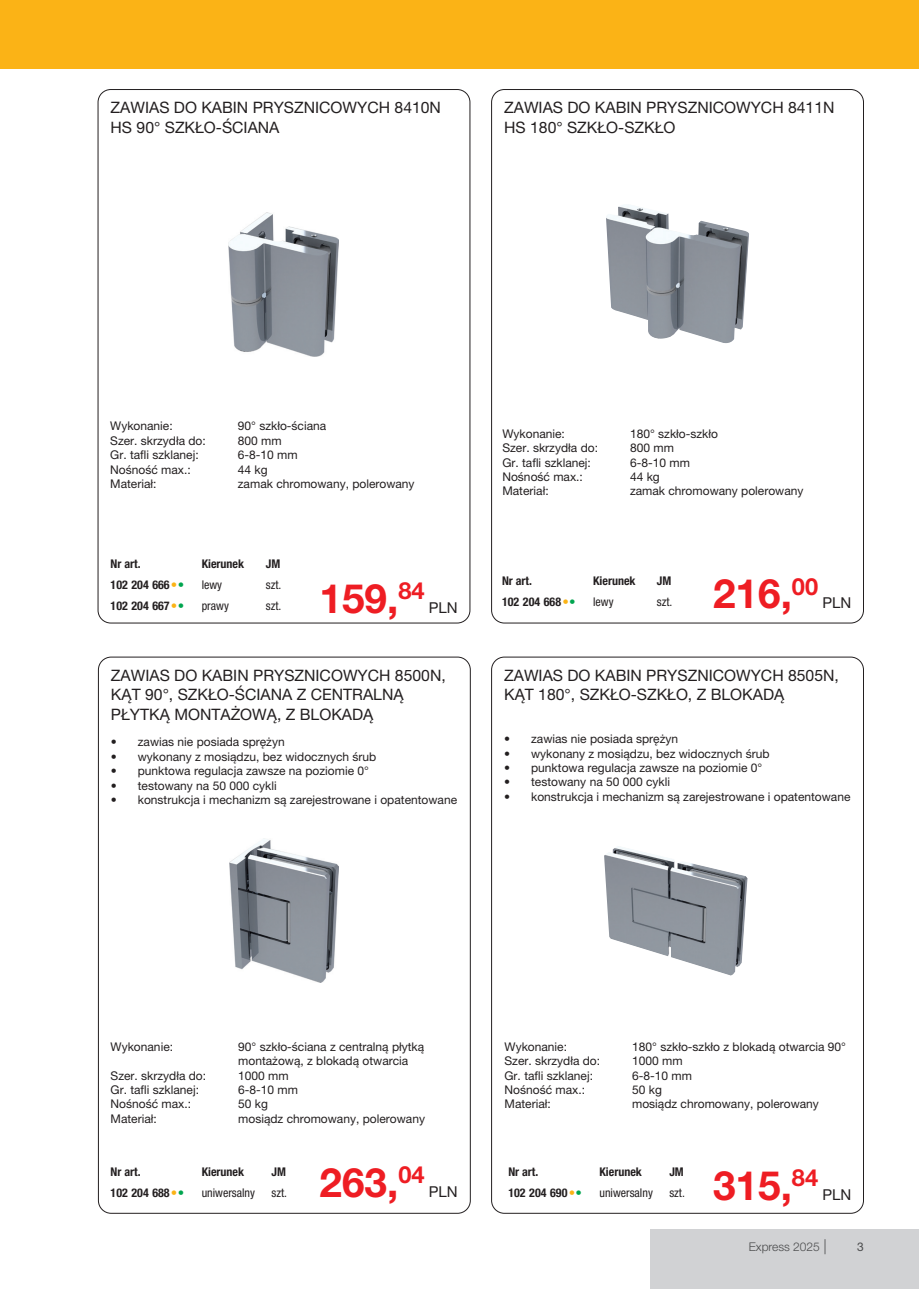
<style>
.page{position:relative;width:919px;height:1289px;background:#fff}
.page>*{position:absolute;margin:0;border:0;box-sizing:border-box;transform-origin:0 0}
.t1{font:700 40.5px "Helvetica Neue LT Pro";color:#ee1d23}
.t2{font:15.75px/19.5px "Helvetica Neue LT Pro";color:#231f20}
.t3{font:15px "Helvetica Neue LT Pro";color:#231f20}
.t4{font:12px/14.4px "Helvetica Neue LT Pro";color:#231f20}
.t5{font:700 condensed 12px "Helvetica Neue LT Pro";color:#231f20}
.t6{font:condensed 12px "Helvetica Neue LT Pro";color:#231f20}
.t7{font:300 12px "Helvetica Neue LT Pro";color:#4b4c4d}
.t8{font:12px "Helvetica Neue LT Pro";color:#4b4c4d}
.s1{font-size:15px}
</style>
<div class="page">
<div style="left:0;top:0;width:918px;height:68px;background:#fbb316"></div>
<div style="left:651px;top:1229px;width:267px;height:59px;background:#d1d2d4"></div>
<img style="left:228px;top:212px;width:111px;height:144px">
<img style="left:606px;top:205px;width:143px;height:138px">
<img style="left:229px;top:838px;width:110px;height:144px">
<img style="left:604px;top:846px;width:143px;height:129px">
<h2 class="t2" style="left:111px;top:98px;width:332px">ZAWIAS DO KABIN PRYSZNICOWYCH 8410N<br>HS 90° SZKŁO-ŚCIANA</h2>
<h2 class="t2" style="left:504px;top:98px;width:332px">ZAWIAS DO KABIN PRYSZNICOWYCH 8411N<br>HS 180° SZKŁO-SZKŁO</h2>
<p class="t4" style="left:110px;top:419px;width:64px">Wykonanie:</p>
<p class="t4" style="left:238px;top:419px;width:90px">90° szkło-ściana</p>
<p class="t4" style="left:110px;top:433px;width:97px">Szer. skrzydła do:</p>
<p class="t4" style="left:238px;top:433px;width:45px">800 mm</p>
<p class="t4" style="left:110px;top:447px;width:90px">Gr. tafli szklanej:</p>
<p class="t4" style="left:238px;top:447px;width:61px">6-8-10 mm</p>
<p class="t4" style="left:110px;top:462px;width:82px">Nośność max.:</p>
<p class="t4" style="left:238px;top:462px;width:31px">44 kg</p>
<p class="t4" style="left:110px;top:476px;width:48px">Materiał:</p>
<p class="t4" style="left:238px;top:476px;width:178px">zamak chromowany, polerowany</p>
<p class="t5" style="left:111px;top:557px;width:31px">Nr art.</p>
<p class="t5" style="left:202px;top:557px;width:44px">Kierunek</p>
<p class="t5" style="left:266px;top:557px;width:16px">JM</p>
<p class="t5" style="left:111px;top:578px;width:61px">102 204 666</p>
<p class="t6" style="left:202px;top:578px;width:22px">lewy</p>
<p class="t6" style="left:266px;top:578px;width:17px">szt.</p>
<p class="t5" style="left:111px;top:599px;width:61px">102 204 667</p>
<p class="t6" style="left:202px;top:599px;width:29px">prawy</p>
<p class="t6" style="left:266px;top:599px;width:17px">szt.</p>
<h1 class="t1" style="left:319px;top:573px;width:107px">159,<sup>84</sup></h1>
<p class="t3" style="left:429px;top:598px;width:30px">PLN</p>
<h2 class="t2" style="left:111px;top:665px;width:336px">ZAWIAS DO KABIN PRYSZNICOWYCH 8500N,<br>KĄT 90°, SZKŁO-ŚCIANA Z CENTRALNĄ<br>PŁYTKĄ MONTAŻOWĄ, Z BLOKADĄ</h2>
<p class="t4" style="left:111px;top:734px;width:175px">• zawias nie posiada sprężyn</p>
<p class="t4" style="left:111px;top:749px;width:267px">• wykonany z mosiądzu, bez widocznych śrub</p>
<p class="t4" style="left:111px;top:763px;width:259px">• punktowa regulacja zawsze na poziomie 0°</p>
<p class="t4" style="left:111px;top:778px;width:167px">• testowany na 50 000 cykli</p>
<p class="t4" style="left:111px;top:792px;width:348px">• konstrukcja i mechanizm są zarejestrowane i opatentowane</p>
<p class="t4" style="left:502px;top:426px;width:64px">Wykonanie:</p>
<p class="t4" style="left:630px;top:426px;width:89px">180° szkło-szkło</p>
<p class="t4" style="left:502px;top:440px;width:97px">Szer. skrzydła do:</p>
<p class="t4" style="left:630px;top:440px;width:45px">800 mm</p>
<p class="t4" style="left:502px;top:455px;width:90px">Gr. tafli szklanej:</p>
<p class="t4" style="left:630px;top:455px;width:61px">6-8-10 mm</p>
<p class="t4" style="left:502px;top:469px;width:82px">Nośność max.:</p>
<p class="t4" style="left:630px;top:469px;width:31px">44 kg</p>
<p class="t4" style="left:502px;top:483px;width:48px">Materiał:</p>
<p class="t4" style="left:630px;top:483px;width:175px">zamak chromowany polerowany</p>
<p class="t5" style="left:502px;top:573px;width:31px">Nr art.</p>
<p class="t5" style="left:593px;top:573px;width:44px">Kierunek</p>
<p class="t5" style="left:657px;top:573px;width:16px">JM</p>
<p class="t5" style="left:502px;top:594px;width:61px">102 204 668</p>
<p class="t6" style="left:593px;top:595px;width:22px">lewy</p>
<p class="t6" style="left:657px;top:595px;width:17px">szt.</p>
<h1 class="t1" style="left:713px;top:569px;width:107px">216,<sup>00</sup></h1>
<p class="t3" style="left:822px;top:594px;width:30px">PLN</p>
<h2 class="t2" style="left:504px;top:665px;width:336px">ZAWIAS DO KABIN PRYSZNICOWYCH 8505N,<br>KĄT 180°, SZKŁO-SZKŁO, Z BLOKADĄ</h2>
<p class="t4" style="left:504px;top:731px;width:175px">• zawias nie posiada sprężyn</p>
<p class="t4" style="left:504px;top:746px;width:267px">• wykonany z mosiądzu, bez widocznych śrub</p>
<p class="t4" style="left:504px;top:760px;width:259px">• punktowa regulacja zawsze na poziomie 0°</p>
<p class="t4" style="left:504px;top:774px;width:167px">• testowany na 50 000 cykli</p>
<p class="t4" style="left:504px;top:789px;width:348px">• konstrukcja i mechanizm są zarejestrowane i opatentowane</p>
<p class="t4" style="left:111px;top:1039px;width:64px">Wykonanie:</p>
<p class="t4" style="left:238px;top:1039px;width:187px">90° szkło-ściana z centralną płytką montażową, z blokadą otwarcia</p>
<p class="t4" style="left:111px;top:1067px;width:97px">Szer. skrzydła do:</p>
<p class="t4" style="left:238px;top:1067px;width:52px">1000 mm</p>
<p class="t4" style="left:111px;top:1082px;width:90px">Gr. tafli szklanej:</p>
<p class="t4" style="left:238px;top:1082px;width:61px">6-8-10 mm</p>
<p class="t4" style="left:111px;top:1096px;width:82px">Nośność max.:</p>
<p class="t4" style="left:238px;top:1096px;width:31px">50 kg</p>
<p class="t4" style="left:111px;top:1111px;width:48px">Materiał:</p>
<p class="t4" style="left:238px;top:1111px;width:188px">mosiądz chromowany, polerowany</p>
<p class="t4" style="left:504px;top:1039px;width:64px">Wykonanie:</p>
<p class="t4" style="left:632px;top:1039px;width:215px">180° szkło-szkło z blokadą otwarcia 90°</p>
<p class="t4" style="left:504px;top:1053px;width:97px">Szer. skrzydła do:</p>
<p class="t4" style="left:632px;top:1053px;width:52px">1000 mm</p>
<p class="t4" style="left:504px;top:1067px;width:90px">Gr. tafli szklanej:</p>
<p class="t4" style="left:632px;top:1067px;width:61px">6-8-10 mm</p>
<p class="t4" style="left:504px;top:1082px;width:82px">Nośność max.:</p>
<p class="t4" style="left:632px;top:1082px;width:31px">50 kg</p>
<p class="t4" style="left:504px;top:1096px;width:48px">Materiał:</p>
<p class="t4" style="left:632px;top:1096px;width:188px">mosiądz chromowany, polerowany</p>
<p class="t5" style="left:111px;top:1164px;width:31px">Nr art.</p>
<p class="t5" style="left:202px;top:1164px;width:44px">Kierunek</p>
<p class="t5" style="left:271px;top:1164px;width:16px">JM</p>
<p class="t5" style="left:111px;top:1185px;width:61px">102 204 688</p>
<p class="t6" style="left:202px;top:1186px;width:55px">uniwersalny</p>
<p class="t6" style="left:271px;top:1186px;width:17px">szt.</p>
<h1 class="t1" style="left:319px;top:1157px;width:107px">263,<sup>04</sup></h1>
<p class="t3" style="left:429px;top:1182px;width:30px">PLN</p>
<p class="t5" style="left:508px;top:1164px;width:31px">Nr art.</p>
<p class="t5" style="left:599px;top:1164px;width:44px">Kierunek</p>
<p class="t5" style="left:669px;top:1164px;width:16px">JM</p>
<p class="t5" style="left:508px;top:1185px;width:61px">102 204 690</p>
<p class="t6" style="left:599px;top:1186px;width:55px">uniwersalny</p>
<p class="t6" style="left:669px;top:1186px;width:17px">szt.</p>
<h1 class="t1" style="left:713px;top:1160px;width:107px">315,<sup>84</sup></h1>
<p class="t3" style="left:822px;top:1185px;width:30px">PLN</p>
<p class="t7" style="left:748px;top:1238px;width:79px">Express 2025 <span class="s1">|</span></p>
<p class="t8" style="left:856px;top:1239px;width:8px">3</p>
</div>
